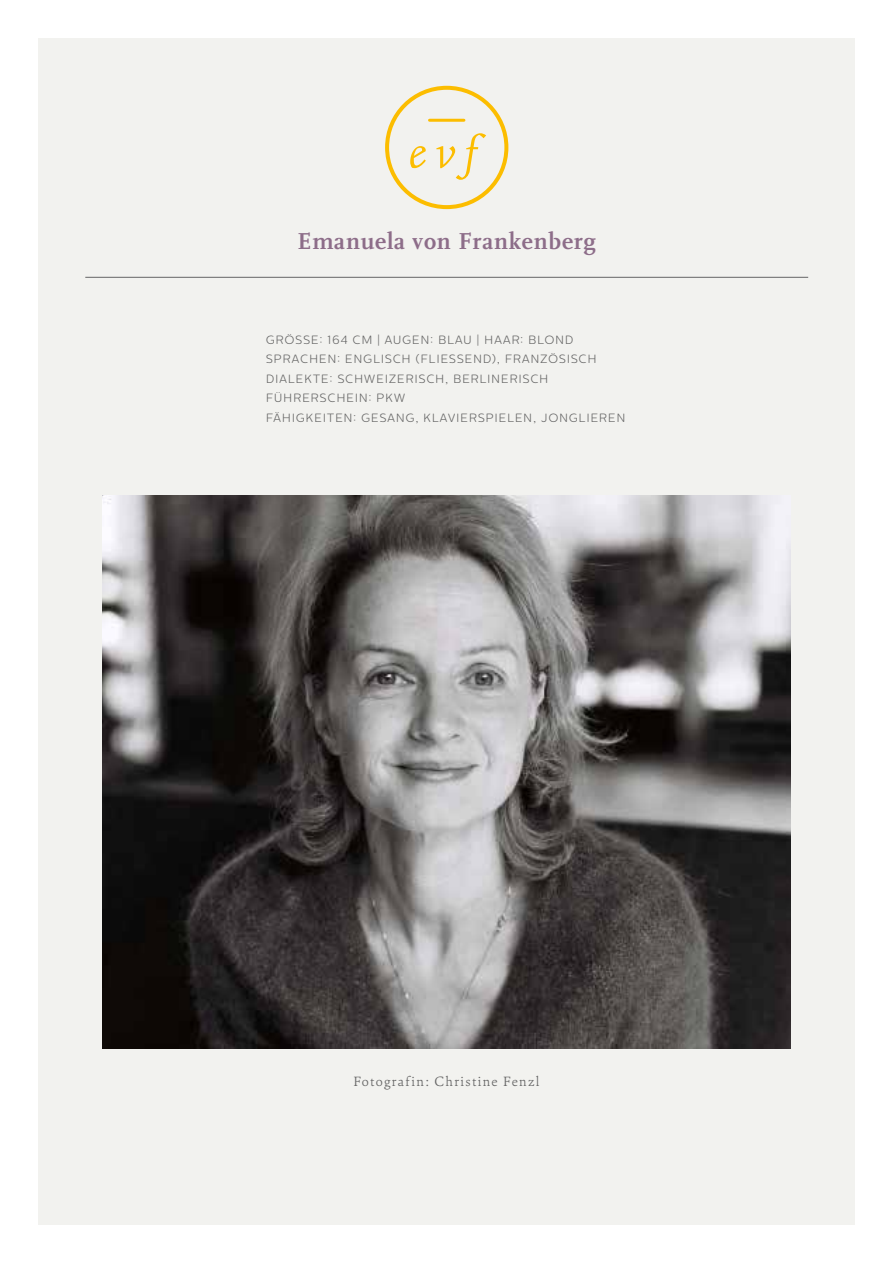
<style>
.page{position:relative;width:893px;height:1263px;background:#fff}
.page>*{position:absolute;margin:0;border:0;box-sizing:border-box;transform-origin:0 0}
.t1{font:700 24px "Scala Pro";letter-spacing:.03em;color:#8d6d89}
.t2{font:300 13.5px "Cala";letter-spacing:.1em;color:#656565}
.t3{font:300 12px/19.5px "Centrale Sans Rnd";letter-spacing:.05em;color:#656565}
</style>
<div class="page">
<div style="left:38px;top:38px;width:817px;height:1187px;background:#f2f2ef"></div>
<hr style="left:85px;top:277px;width:723px;height:1px;background:#656565">
<div style="left:385px;top:86px;width:123px;height:123px;border:4px solid #fcbd00;border-radius:50%"></div>
<hr style="left:429px;top:119px;width:35px;height:3px;background:#fcbd00">
<svg style="left:410px;top:146px;width:16px;height:22px"></svg>
<svg style="left:436px;top:133px;width:50px;height:47px"></svg>
<img style="left:102px;top:495px;width:689px;height:553px">
<h1 class="t1" style="left:298px;top:228px;width:300px">Emanuela von Frankenberg</h1>
<p class="t3" style="left:266px;top:330px;width:361px">GRÖSSE: 164 CM | AUGEN: BLAU | HAAR: BLOND SPRACHEN: ENGLISCH (FLIESSEND), FRANZÖSISCH DIALEKTE: SCHWEIZERISCH, BERLINERISCH FÜHRERSCHEIN: PKW<br>FÄHIGKEITEN: GESANG, KLAVIERSPIELEN, JONGLIEREN</p>
<p class="t2" style="left:353px;top:1072px;width:188px">Fotografin: Christine Fenzl</p>
</div>
